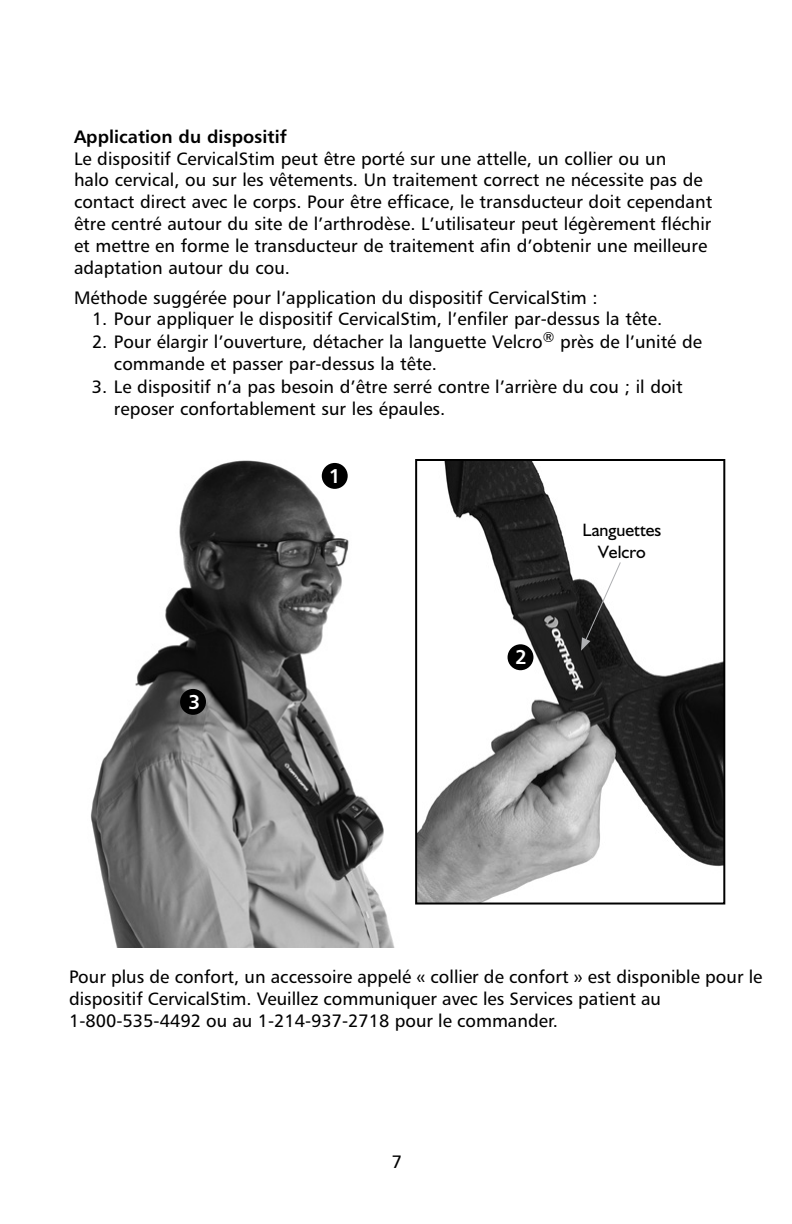
<style>
.page{position:relative;width:792px;height:1224px;background:#fff}
.page>*{position:absolute;margin:0;border:0;box-sizing:border-box;transform-origin:0 0}
.t1{font:20px "Humanist 777 BT Bold B";color:#fff}
.t2{font:18px/22px "Humanist 777 BT Roman B";color:#000}
.t3{font:18px "Humanist 777 BT Bold B";color:#000}
.t4{font:18px/21.6px "Humanist 521 BT";color:#000;text-align:center}
</style>
<div class="page">
<img style="left:91px;top:460px;width:304px;height:487px">
<img style="left:418px;top:462px;width:304px;height:440px">
<div style="left:415px;top:459px;width:310px;height:446px;border:2px solid #000"></div>
<svg style="left:581px;top:561px;width:41px;height:90px"></svg>
<div style="left:322px;top:463px;width:26px;height:26px;background:#000;border-radius:50%"></div>
<div style="left:508px;top:644px;width:25px;height:26px;background:#000;border-radius:50%"></div>
<div style="left:180px;top:689px;width:26px;height:26px;background:#000;border-radius:50%"></div>
<p class="t3" style="left:74px;top:125px;width:214px">Application du dispositif</p>
<p class="t2" style="left:74px;top:147px;width:640px">Le dispositif CervicalStim peut être porté sur une attelle, un collier ou un<br>halo cervical, ou sur les vêtements. Un traitement correct ne nécessite pas de contact direct avec le corps. Pour être efficace, le transducteur doit cependant être centré autour du site de l’arthrodèse. L’utilisateur peut légèrement fléchir et mettre en forme le transducteur de traitement afin d’obtenir une meilleure adaptation autour du cou.</p>
<p class="t2" style="left:74px;top:286px;width:525px">Méthode suggérée pour l’application du dispositif CervicalStim :</p>
<p class="t2" style="left:92px;top:308px;width:572px">1. Pour appliquer le dispositif CervicalStim, l’enfiler par-dessus la tête.</p>
<p class="t2" style="left:114px;top:331px;width:590px;text-indent:-22px">2. Pour élargir l’ouverture, détacher la languette Velcro<sup>®</sup> près de l’unité de commande et passer par-dessus la tête.</p>
<p class="t2" style="left:114px;top:376px;width:570px;text-indent:-22px">3. Le dispositif n’a pas besoin d’être serré contre l’arrière du cou ; il doit reposer confortablement sur les épaules.</p>
<p class="t1" style="left:188px;top:689px;width:13px">3</p>
<p class="t1" style="left:329px;top:463px;width:13px">1</p>
<p class="t1" style="left:515px;top:645px;width:13px">2</p>
<p class="t4" style="left:583px;top:519px;width:80px">Languettes<br>Velcro</p>
<p class="t2" style="left:69px;top:965px;width:695px">Pour plus de confort, un accessoire appelé « collier de confort » est disponible pour le dispositif CervicalStim. Veuillez communiquer avec les Services patient au<br>1-800-535-4492 ou au 1-214-937-2718 pour le commander.</p>
<p class="t2" style="left:392px;top:1151px;width:12px">7</p>
</div>
